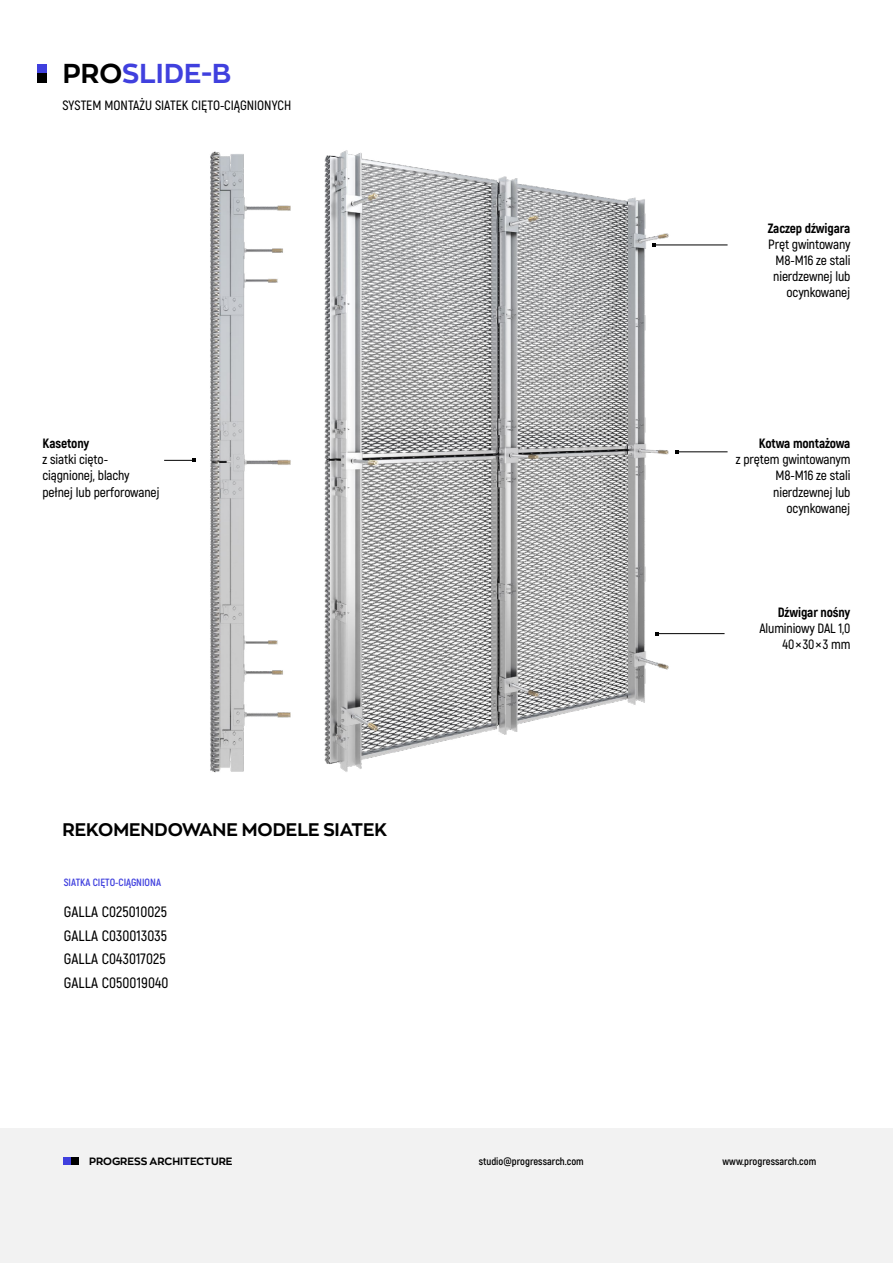
<style>
.page{position:relative;width:893px;height:1263px;background:#fff}
.page>*{position:absolute;margin:0;border:0;box-sizing:border-box;transform-origin:0 0}
.t1{font:700 27px "Zona Pro";letter-spacing:.01em;color:#4040de}
.t2{font:700 18px "Zona Pro";color:#000}
.t3{font:600 15px/23.5px "Akrobat";letter-spacing:.01em;color:#000}
.t4{font:600 13.5px/16.2px "Akrobat";letter-spacing:-.01em;color:#000;text-align:right}
.t5{font:800 13.5px "Akrobat";letter-spacing:-.01em;color:#000}
.t6{font:700 10.5px "Akrobat";color:#000}
.t7{font:700 10.5px "Akrobat";color:#4040de}
.t8{font:700 10.5px "Zona Pro";color:#000}
.s1{color:#000}
</style>
<div class="page">
<div style="left:0;top:1128px;width:893px;height:135px;background:#f2f2f2"></div>
<img style="left:324px;top:150px;width:363px;height:622px">
<div style="left:38px;top:64px;width:9px;height:9px;background:#4040de"></div>
<div style="left:38px;top:73px;width:9px;height:10px;background:#000"></div>
<hr style="left:654px;top:245px;width:74px;height:1px;background:#000">
<hr style="left:657px;top:633px;width:68px;height:1px;background:#000">
<hr style="left:164px;top:460px;width:30px;height:1px;background:#000">
<hr style="left:677px;top:451px;width:51px;height:1px;background:#000">
<div style="left:64px;top:1158px;width:7px;height:7px;background:#4040de"></div>
<div style="left:71px;top:1158px;width:8px;height:7px;background:#000"></div>
<img style="left:168px;top:151px;width:123px;height:622px">
<h1 class="t1" style="left:63px;top:55px;width:170px"><span class="s1">PRO</span>SLIDE-B</h1>
<p class="t4" style="left:63px;top:97px;width:230px">SYSTEM MONTAŻU SIATEK CIĘTO-CIĄGNIONYCH</p>
<p class="t5" style="left:43px;top:435px;width:48px">Kasetony</p>
<p class="t4" style="left:43px;top:451px;width:119px;text-align:left">z siatki cięto&shy;ciągnionej, blachy pełnej lub perforowanej</p>
<h2 class="t2" style="left:63px;top:817px;width:326px">REKOMENDOWANE MODELE SIATEK</h2>
<p class="t7" style="left:64px;top:875px;width:99px">SIATKA CIĘTO-CIĄGNIONA</p>
<p class="t3" style="left:64px;top:900px;width:106px">GALLA C025010025<br>GALLA C030013035<br>GALLA C043017025<br>GALLA C050019040</p>
<p class="t5" style="left:768px;top:219px;width:84px">Zaczep dźwigara</p>
<p class="t4" style="left:768px;top:236px;width:84px">Pręt gwintowany<br>M8-M16 ze stali nierdzewnej lub ocynkowanej</p>
<p class="t5" style="left:759px;top:435px;width:93px">Kotwa montażowa</p>
<p class="t4" style="left:736px;top:451px;width:116px">z prętem gwintowanym<br>M8-M16 ze stali nierdzewnej lub ocynkowanej</p>
<p class="t5" style="left:778px;top:603px;width:74px">Dźwigar nośny</p>
<p class="t4" style="left:759px;top:620px;width:93px">Aluminiowy DAL 1,0<br>40×30×3 mm</p>
<p class="t8" style="left:89px;top:1154px;width:145px">PROGRESS ARCHITECTURE</p>
<p class="t6" style="left:479px;top:1155px;width:107px">studio@progressarch.com</p>
<p class="t6" style="left:722px;top:1155px;width:95px">www.progressarch.com</p>
</div>
